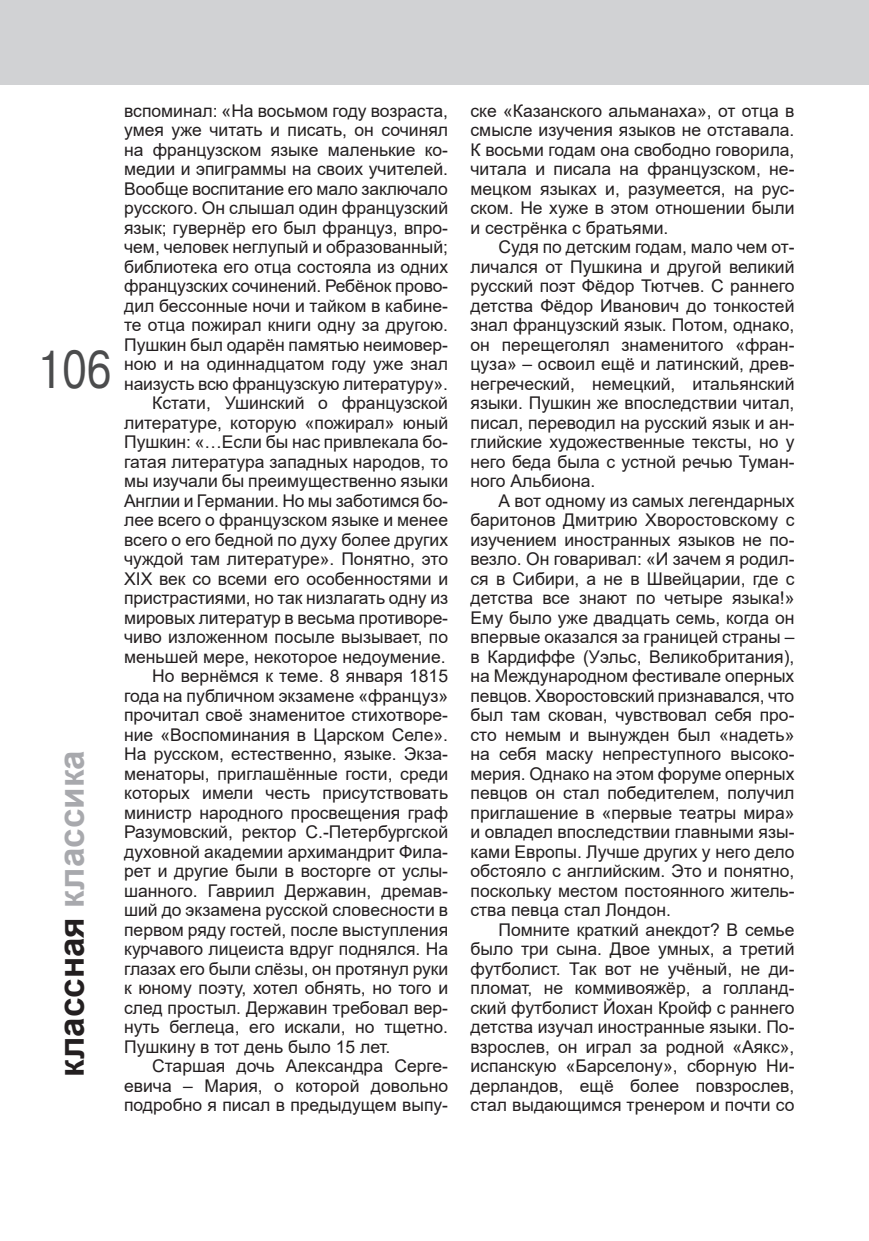
<style>
.page{position:relative;width:869px;height:1241px;background:#fff}
.page>*{position:absolute;margin:0;border:0;box-sizing:border-box;transform-origin:0 0}
.t1{font:49px "TT Arial";color:#4b4c4d;scale:.8 1}
.t2{font:700 35px "Arial";color:#a8a9ad}
.t3{font:17.5px/19.4px "Arial";color:#231f20;text-align:justify}
.s1{color:#231f20}
</style>
<div class="page">
<div style="left:0;top:0;width:868px;height:84px;background:#d1d2d4"></div>
<h1 class="t1" style="left:37px;top:342px;width:94px">106</h1>
<h2 class="t2" style="left:52px;top:1076px;width:328px;rotate:-90deg"><span class="s1">классная</span>-классика</h2>
<p class="t3" style="left:124px;top:101px;width:325px">вспоминал: «На восьмом году возраста,</p>
<p class="t3" style="left:124px;top:121px;width:325px">умея уже читать и писать, он сочинял</p>
<p class="t3" style="left:124px;top:140px;width:325px">на французском языке маленькие ко-</p>
<p class="t3" style="left:124px;top:160px;width:325px">медии и эпиграммы на своих учителей.</p>
<p class="t3" style="left:124px;top:179px;width:325px">Вообще воспитание его мало заключало</p>
<p class="t3" style="left:124px;top:199px;width:325px">русского. Он слышал один французский</p>
<p class="t3" style="left:124px;top:218px;width:325px">язык; гувернёр его был француз, впро-</p>
<p class="t3" style="left:124px;top:237px;width:325px">чем, человек неглупый и образованный;</p>
<p class="t3" style="left:124px;top:257px;width:325px">библиотека его отца состояла из одних</p>
<p class="t3" style="left:124px;top:276px;width:325px">французских сочинений. Ребёнок прово-</p>
<p class="t3" style="left:124px;top:296px;width:325px">дил бессонные ночи и тайком в кабине-</p>
<p class="t3" style="left:124px;top:315px;width:325px">те отца пожирал книги одну за другою.</p>
<p class="t3" style="left:124px;top:335px;width:325px">Пушкин был одарён памятью неимовер-</p>
<p class="t3" style="left:124px;top:354px;width:325px">ною и на одиннадцатом году уже знал</p>
<p class="t3" style="left:124px;top:374px;width:325px">наизусть всю французскую литературу».</p>
<p class="t3" style="left:152px;top:393px;width:297px">Кстати, Ушинский о французской</p>
<p class="t3" style="left:124px;top:413px;width:325px">литературе, которую «пожирал» юный</p>
<p class="t3" style="left:124px;top:432px;width:325px">Пушкин: «…Если бы нас привлекала бо-</p>
<p class="t3" style="left:124px;top:452px;width:325px">гатая литература западных народов, то</p>
<p class="t3" style="left:124px;top:471px;width:325px">мы изучали бы преимущественно языки</p>
<p class="t3" style="left:124px;top:491px;width:325px">Англии и Германии. Но мы заботимся бо-</p>
<p class="t3" style="left:124px;top:510px;width:325px">лее всего о французском языке и менее</p>
<p class="t3" style="left:124px;top:530px;width:325px">всего о его бедной по духу более других</p>
<p class="t3" style="left:124px;top:549px;width:325px">чуждой там литературе». Понятно, это</p>
<p class="t3" style="left:124px;top:569px;width:325px">ХIХ век со всеми его особенностями и</p>
<p class="t3" style="left:124px;top:588px;width:325px">пристрастиями, но так низлагать одну из</p>
<p class="t3" style="left:124px;top:608px;width:325px">мировых литератур в весьма противоре-</p>
<p class="t3" style="left:124px;top:627px;width:325px">чиво изложенном посыле вызывает, по</p>
<p class="t3" style="left:124px;top:647px;width:323px">меньшей мере, некоторое недоумение.</p>
<p class="t3" style="left:152px;top:666px;width:297px">Но вернёмся к теме. 8 января 1815</p>
<p class="t3" style="left:124px;top:685px;width:325px">года на публичном экзамене «француз»</p>
<p class="t3" style="left:124px;top:705px;width:325px">прочитал своё знаменитое стихотворе-</p>
<p class="t3" style="left:124px;top:724px;width:325px">ние «Воспоминания в Царском Селе».</p>
<p class="t3" style="left:124px;top:744px;width:325px">На русском, естественно, языке. Экза-</p>
<p class="t3" style="left:124px;top:763px;width:325px">менаторы, приглашённые гости, среди</p>
<p class="t3" style="left:124px;top:783px;width:325px">которых имели честь присутствовать</p>
<p class="t3" style="left:124px;top:802px;width:325px">министр народного просвещения граф</p>
<p class="t3" style="left:124px;top:822px;width:325px">Разумовский, ректор С.-Петербургской</p>
<p class="t3" style="left:124px;top:841px;width:325px">духовной академии архимандрит Фила-</p>
<p class="t3" style="left:124px;top:861px;width:325px">рет и другие были в восторге от услы-</p>
<p class="t3" style="left:124px;top:880px;width:325px">шанного. Гавриил Державин, дремав-</p>
<p class="t3" style="left:124px;top:900px;width:325px">ший до экзамена русской словесности в</p>
<p class="t3" style="left:124px;top:919px;width:325px">первом ряду гостей, после выступления</p>
<p class="t3" style="left:124px;top:939px;width:325px">курчавого лицеиста вдруг поднялся. На</p>
<p class="t3" style="left:124px;top:958px;width:325px">глазах его были слёзы, он протянул руки</p>
<p class="t3" style="left:124px;top:978px;width:325px">к юному поэту, хотел обнять, но того и</p>
<p class="t3" style="left:124px;top:997px;width:325px">след простыл. Державин требовал вер-</p>
<p class="t3" style="left:124px;top:1017px;width:325px">нуть беглеца, его искали, но тщетно.</p>
<p class="t3" style="left:124px;top:1036px;width:268px">Пушкину в тот день было 15 лет.</p>
<p class="t3" style="left:152px;top:1056px;width:297px">Старшая дочь Александра Серге-</p>
<p class="t3" style="left:124px;top:1075px;width:325px">евича – Мария, о которой довольно</p>
<p class="t3" style="left:124px;top:1094px;width:325px">подробно я писал в предыдущем выпу-</p>
<p class="t3" style="left:470px;top:101px;width:325px">ске «Казанского альманаха», от отца в смысле изучения языков не отставала.<br>К восьми годам она свободно говорила, читала и писала на французском, не&shy;мецком языках и, разумеется, на рус&shy;ском. Не хуже в этом отношении были и сестрёнка с братьями.</p>
<p class="t3" style="left:470px;top:237px;width:325px;text-indent:28px">Судя по детским годам, мало чем от&shy;личался от Пушкина и другой великий русский поэт Фёдор Тютчев. С раннего детства Фёдор Иванович до тонкостей знал французский язык. Потом, однако, он перещеголял знаменитого «фран&shy;цуза» – освоил ещё и латинский, древ&shy;негреческий, немецкий, итальянский языки. Пушкин же впоследствии читал, писал, переводил на русский язык и ан&shy;глийские художественные тексты, но у него беда была с устной речью Туман&shy;ного Альбиона.</p>
<p class="t3" style="left:470px;top:491px;width:325px;text-indent:28px">А вот одному из самых легендарных баритонов Дмитрию Хворостовскому с изучением иностранных языков не по&shy;везло. Он говаривал: «И зачем я родил&shy;ся в Сибири, а не в Швейцарии, где с детства все знают по четыре языка!» Ему было уже двадцать семь, когда он впервые оказался за границей страны – в Кардиффе (Уэльс, Великобритания), на Международном фестивале оперных певцов. Хворостовский признавался, что был там скован, чувствовал себя про&shy;сто немым и вынужден был «надеть» на себя маску непреступного высоко&shy;мерия. Однако на этом форуме оперных певцов он стал победителем, получил приглашение в «первые театры мира» и овладел впоследствии главными язы&shy;ками Европы. Лучше других у него дело обстояло с английским. Это и понятно, поскольку местом постоянного житель&shy;ства певца стал Лондон.</p>
<p class="t3" style="left:470px;top:919px;width:325px;text-indent:28px">Помните краткий анекдот? В семье было три сына. Двое умных, а третий футболист. Так вот не учёный, не ди&shy;пломат, не коммивояжёр, а голланд&shy;ский футболист Йохан Кройф с раннего детства изучал иностранные языки. По&shy;взрослев, он играл за родной «Аякс», испанскую «Барселону», сборную Ни&shy;дерландов, ещё более повзрослев, стал выдающимся тренером и почти со</p>
</div>
